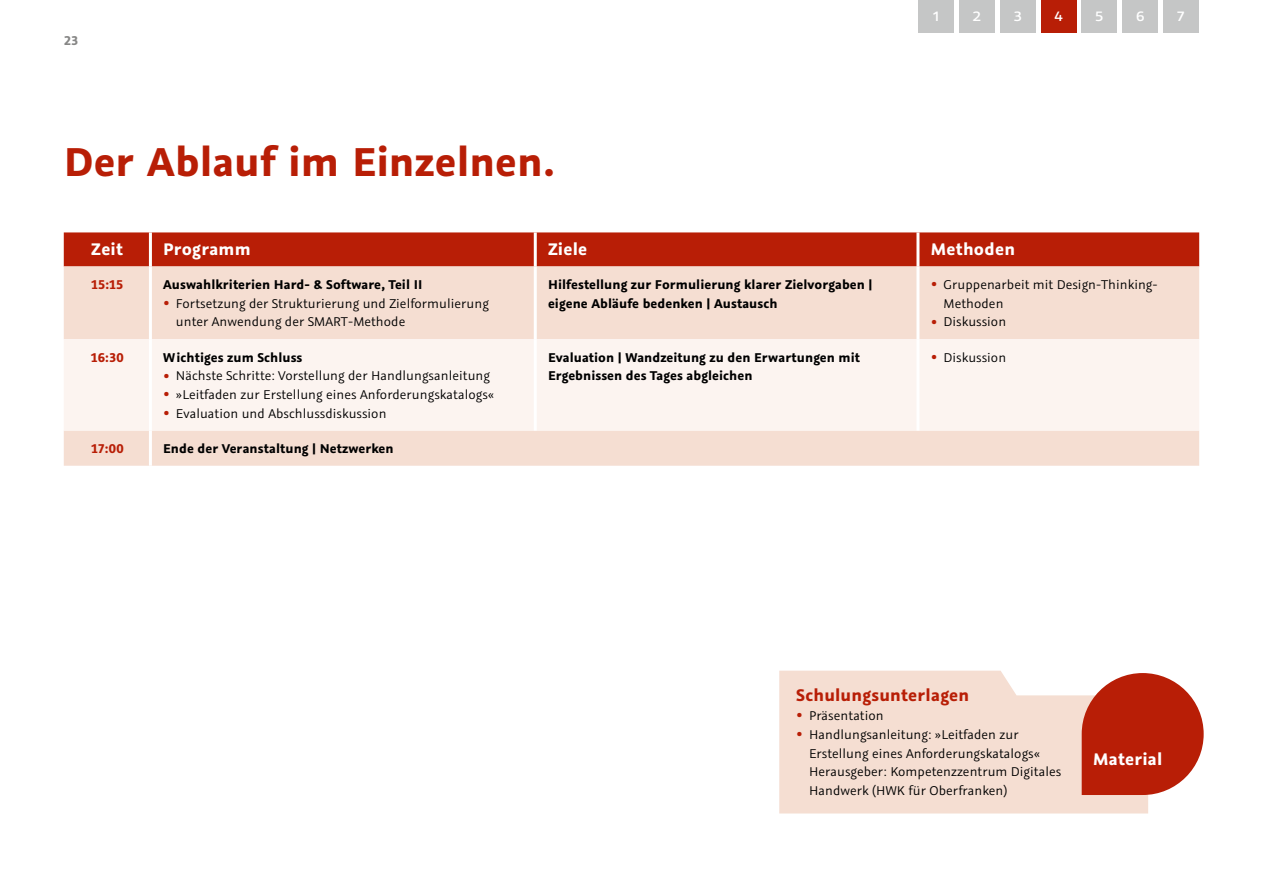
<style>
.page{position:relative;width:1263px;height:893px;background:#fff}
.page>*{position:absolute;margin:0;border:0;box-sizing:border-box;transform-origin:0 0}
.t1{font:700 45px "Graublau Sans";letter-spacing:.005em;color:#b81e06}
.t2{font:19.35px "Graublau Sans";color:#fff}
.t3{font:700 18.75px "Graublau Sans";letter-spacing:.015em;color:#fff}
.t4{font:700 18.75px "Graublau Sans";letter-spacing:.01em;color:#b81e06}
.t5{font:14.25px/18.8px "Graublau Sans";letter-spacing:.005em;color:#000}
.t6{font:700 14.25px/18.8px "Graublau Sans";letter-spacing:.005em;color:#000}
.t7{font:700 14.25px "Graublau Sans";letter-spacing:.005em;color:#b81e06}
.t8{font:700 14.25px "Graublau Sans";color:#878786}
.s1{font-weight:800;color:#b81e06}
</style>
<div class="page">
<div style="left:1163px;top:0;width:35px;height:32px;background:#c5c6c6"></div>
<div style="left:1041px;top:0;width:35px;height:32px;background:#b81e06"></div>
<div style="left:919px;top:0;width:35px;height:32px;background:#c5c6c6"></div>
<div style="left:1082px;top:0;width:35px;height:32px;background:#c5c6c6"></div>
<div style="left:959px;top:0;width:36px;height:32px;background:#c5c6c6"></div>
<div style="left:1122px;top:0;width:36px;height:32px;background:#c5c6c6"></div>
<div style="left:1000px;top:0;width:35px;height:32px;background:#c5c6c6"></div>
<div style="left:64px;top:232px;width:1135px;height:34px;background:#b81e06"></div>
<div style="left:64px;top:266px;width:1135px;height:200px;background:#f5ded2"></div>
<div style="left:64px;top:339px;width:1135px;height:92px;background:#fcf4f0"></div>
<hr style="left:149px;top:232px;width:3px;height:34px;background:#fff">
<hr style="left:534px;top:232px;width:3px;height:34px;background:#fff">
<hr style="left:149px;top:266px;width:3px;height:73px;background:#fff">
<hr style="left:534px;top:266px;width:3px;height:73px;background:#fff">
<hr style="left:149px;top:339px;width:3px;height:92px;background:#fff">
<hr style="left:534px;top:339px;width:3px;height:92px;background:#fff">
<hr style="left:149px;top:431px;width:3px;height:35px;background:#fff">
<hr style="left:916px;top:232px;width:3px;height:34px;background:#fff">
<hr style="left:916px;top:266px;width:3px;height:73px;background:#fff">
<hr style="left:916px;top:339px;width:3px;height:92px;background:#fff">
<div style="left:779px;top:671px;width:369px;height:142px;background:#f5ded2"></div>
<svg style="left:1082px;top:673px;width:122px;height:122px;background:#c3422e"></svg>
<p class="t8" style="left:64px;top:31px;width:16px">23</p>
<h1 class="t1" style="left:64px;top:133px;width:493px">Der Ablauf im Einzelnen.</h1>
<h2 class="t2" style="left:933px;top:3px;width:8px">1</h2>
<h2 class="t2" style="left:972px;top:3px;width:11px">2</h2>
<h2 class="t2" style="left:1014px;top:3px;width:10px">3</h2>
<h2 class="t2" style="left:1054px;top:3px;width:10px">4</h2>
<h2 class="t2" style="left:1095px;top:3px;width:10px">5</h2>
<h2 class="t2" style="left:1136px;top:3px;width:11px">6</h2>
<h2 class="t2" style="left:1177px;top:3px;width:9px">7</h2>
<h3 class="t3" style="left:91px;top:236px;width:33px">Zeit</h3>
<h3 class="t3" style="left:163px;top:236px;width:89px">Programm</h3>
<h3 class="t3" style="left:548px;top:236px;width:41px">Ziele</h3>
<h3 class="t3" style="left:931px;top:236px;width:86px">Methoden</h3>
<p class="t7" style="left:91px;top:275px;width:34px">15:15</p>
<p class="t6" style="left:163px;top:275px;width:261px">Auswahlkriterien Hard- &amp; Software, Teil II</p>
<p class="t5" style="left:176px;top:294px;width:315px;text-indent:-13px"><span class="s1">•</span> Fortsetzung der Strukturierung und Zielformulierung unter Anwendung der SMART-Methode</p>
<p class="t6" style="left:548px;top:275px;width:326px">Hilfestellung zur Formulierung klarer Zielvorgaben | eigene Abläufe bedenken | Austausch</p>
<p class="t5" style="left:943px;top:275px;width:216px;text-indent:-13px"><span class="s1">•</span> Gruppenarbeit mit Design-Thinking-<br>Methoden</p>
<p class="t5" style="left:931px;top:312px;width:77px"><span class="s1">•</span> Diskussion</p>
<p class="t7" style="left:91px;top:348px;width:35px">16:30</p>
<p class="t6" style="left:163px;top:348px;width:141px">Wichtiges zum Schluss</p>
<p class="t5" style="left:163px;top:366px;width:328px"><span class="s1">•</span> Nächste Schritte: Vorstellung der Handlungsanleitung</p>
<p class="t5" style="left:163px;top:385px;width:333px"><span class="s1">•</span> »Leitfaden zur Erstellung eines Anforderungskatalogs«</p>
<p class="t5" style="left:163px;top:404px;width:225px"><span class="s1">•</span> Evaluation und Abschlussdiskussion</p>
<p class="t7" style="left:91px;top:439px;width:34px">17:00</p>
<p class="t6" style="left:163px;top:439px;width:232px">Ende der Veranstaltung | Netzwerken</p>
<p class="t6" style="left:548px;top:348px;width:314px">Evaluation | Wandzeitung zu den Erwartungen mit<br>Ergebnissen des Tages abgleichen</p>
<p class="t5" style="left:931px;top:348px;width:77px"><span class="s1">•</span> Diskussion</p>
<h3 class="t4" style="left:796px;top:683px;width:174px">Schulungsunterlagen</h3>
<p class="t5" style="left:796px;top:706px;width:89px"><span class="s1">•</span> Präsentation</p>
<p class="t5" style="left:809px;top:725px;width:254px;text-indent:-13px"><span class="s1">•</span> Handlungsanleitung: »Leitfaden zur Erstellung eines Anforderungskatalogs« Herausgeber: Kompetenzzentrum Digitales Handwerk (HWK für Oberfranken)</p>
<h3 class="t3" style="left:1093px;top:747px;width:71px">Material</h3>
</div>
